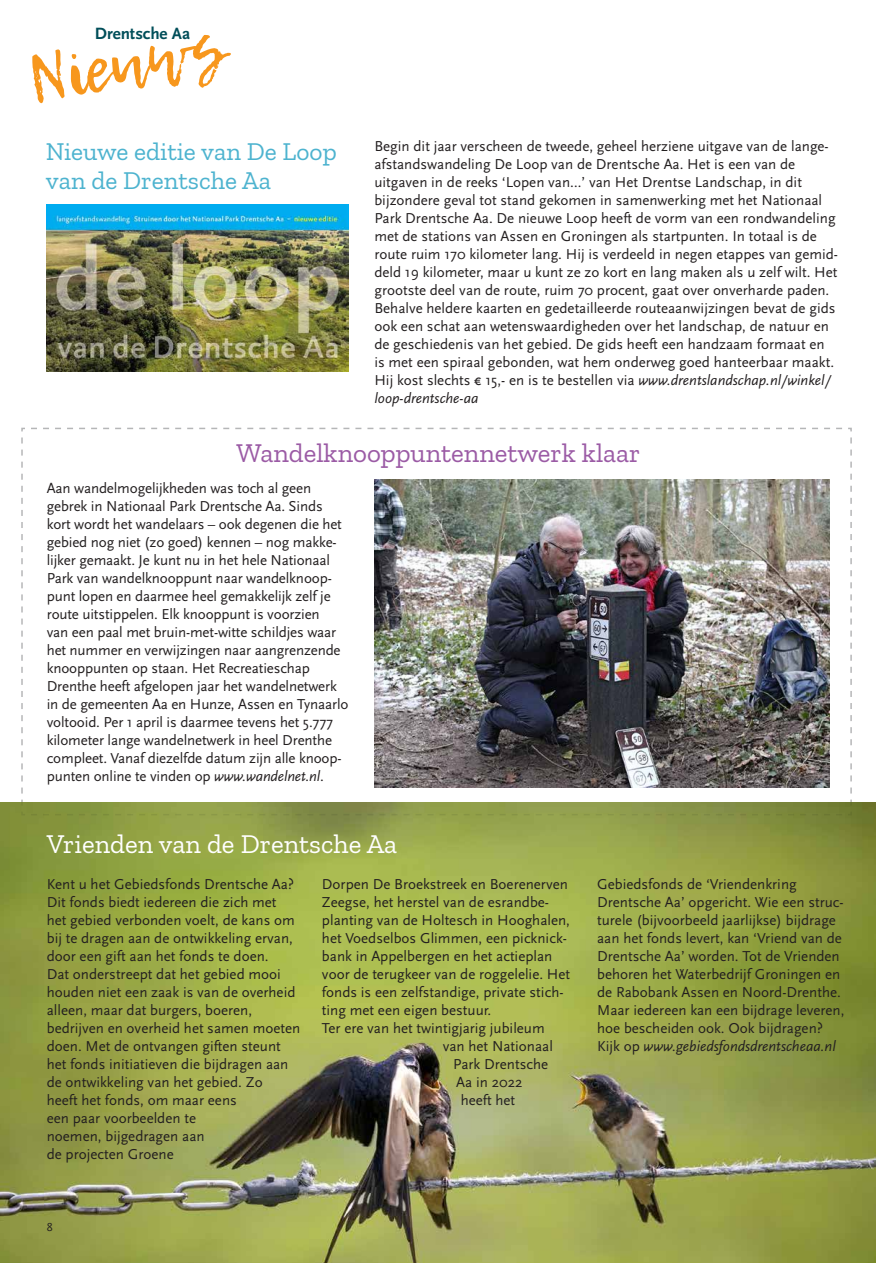
<style>
.page{position:relative;width:893px;height:1263px;background:#fff}
.page>*{position:absolute;margin:0;border:0;box-sizing:border-box;transform-origin:0 0}
.t1{font:64.8px "Lemon Tuesday";color:#f7971d}
.t2{font:27px "Zilla Slab";color:#9b5ba5}
.t3{font:27px "Zilla Slab";color:#fff}
.t4{font:25.5px/28.5px "Zilla Slab";color:#4db3cf}
.t5{font:700 17.1px "Scala Sans OT";letter-spacing:-.005em;color:#004e59}
.t6{font:15px/18px "Scala Sans OT";color:#231f20}
.t7{font:12px "Scala Sans OT";color:#231f20}
.s1{font-style:italic}
</style>
<div class="page">
<img style="left:47px;top:205px;width:302px;height:167px">
<img style="left:0;top:803px;width:876px;height:460px">
<svg style="left:21px;top:427px;width:832px;height:389px"></svg>
<img style="left:374px;top:479px;width:456px;height:309px">
<p class="t5" style="left:95px;top:23px;width:97px">Drentsche Aa</p>
<h1 class="t1" style="left:23px;top:45px;width:199px;rotate:-10deg">Nieuws</h1>
<p class="t6" style="left:374px;top:137px;width:465px">Begin dit jaar verscheen de tweede, geheel herziene uitgave van de lange&shy;afstandswandeling De Loop van de Drentsche Aa. Het is een van de uitgaven in de reeks ‘Lopen van…’ van Het Drentse Landschap, in dit bijzondere geval tot stand gekomen in samenwerking met het Nationaal Park Drentsche Aa. De nieuwe Loop heeft de vorm van een rondwandeling met de stations van Assen en Groningen als startpunten. In totaal is de route ruim 170 kilometer lang. Hij is verdeeld in negen etappes van gemid&shy;deld 19 kilometer, maar u kunt ze zo kort en lang maken als u zelf wilt. Het grootste deel van de route, ruim 70 procent, gaat over onverharde paden.<br>Behalve heldere kaarten en gedetailleerde routeaanwijzingen bevat de gids ook een schat aan wetenswaardigheden over het landschap, de natuur en de geschiedenis van het gebied. De gids heeft een handzaam formaat en is met een spiraal gebonden, wat hem onderweg goed hanteerbaar maakt.<br>Hij kost slechts € 15,- en is te bestellen via <span class="s1">www.drentslandschap.nl/winkel/ loop-drentsche-aa</span></p>
<h2 class="t2" style="left:236px;top:439px;width:406px">Wandelknooppuntennetwerk klaar</h2>
<p class="t6" style="left:47px;top:479px;width:303px">Aan wandelmogelijkheden was toch al geen gebrek in Nationaal Park Drentsche Aa. Sinds kort wordt het wandelaars – ook degenen die het gebied nog niet (zo goed) kennen – nog makke&shy;lijker gemaakt. Je kunt nu in het hele Nationaal Park van wandelknooppunt naar wandelknoop&shy;punt lopen en daarmee heel gemakkelijk zelf je route uitstippelen. Elk knooppunt is voorzien<br>van een paal met bruin-met-witte schildjes waar het nummer en verwijzingen naar aangrenzende knooppunten op staan. Het Recreatieschap Drenthe heeft afgelopen jaar het wandelnetwerk in de gemeenten Aa en Hunze, Assen en Tynaarlo voltooid. Per 1 april is daarmee tevens het 5.777 kilometer lange wandelnetwerk in heel Drenthe compleet. Vanaf diezelfde datum zijn alle knoop&shy;punten online te vinden op <span class="s1">www.wandelnet.nl</span>.</p>
<h3 class="t4" style="left:46px;top:138px;width:292px">Nieuwe editie van De Loop van de Drentsche Aa</h3>
<h2 class="t3" style="left:47px;top:829px;width:352px">Vrienden van de Drentsche Aa</h2>
<p class="t6" style="left:47px;top:875px;width:255px">Kent u het Gebiedsfonds Drentsche Aa?<br>Dit fonds biedt iedereen die zich met<br>het gebied verbonden voelt, de kans om bij te dragen aan de ontwikkeling ervan, door een gift aan het fonds te doen.<br>Dat onderstreept dat het gebied mooi houden niet een zaak is van de overheid alleen, maar dat burgers, boeren, bedrijven en overheid het samen moeten doen. Met de ontvangen giften steunt het fonds initiatieven die bijdragen aan de ontwikkeling van het gebied. Zo<br>heeft het fonds, om maar eens<br>een paar voorbeelden te<br>noemen, bijgedragen aan<br>de projecten Groene</p>
<p class="t6" style="left:322px;top:875px;width:247px">Dorpen De Broekstreek en Boerenerven</p>
<p class="t6" style="left:322px;top:893px;width:229px">Zeegse, het herstel van de esrandbe-</p>
<p class="t6" style="left:322px;top:911px;width:250px">planting van de Holtesch in Hooghalen,</p>
<p class="t6" style="left:322px;top:929px;width:246px">het Voedselbos Glimmen, een picknick-</p>
<p class="t6" style="left:322px;top:947px;width:232px">bank in Appelbergen en het actieplan</p>
<p class="t6" style="left:322px;top:965px;width:250px">voor de terugkeer van de roggelelie. Het</p>
<p class="t6" style="left:322px;top:983px;width:243px">fonds is een zelfstandige, private stich-</p>
<p class="t6" style="left:322px;top:1001px;width:171px">ting met een eigen bestuur.</p>
<p class="t6" style="left:322px;top:1019px;width:224px">Ter ere van het twintigjarig jubileum</p>
<p class="t6" style="left:443px;top:1037px;width:112px">van het Nationaal</p>
<p class="t6" style="left:453px;top:1055px;width:96px">Park Drentsche</p>
<p class="t6" style="left:456px;top:1073px;width:68px">Aa in 2022</p>
<p class="t6" style="left:461px;top:1091px;width:56px">heeft het</p>
<p class="t7" style="left:47px;top:1220px;width:7px">8</p>
<p class="t6" style="left:597px;top:875px;width:249px">Gebiedsfonds de ‘Vriendenkring Drentsche Aa’ opgericht. Wie een struc&shy;turele (bijvoorbeeld jaarlijkse) bijdrage aan het fonds levert, kan ‘Vriend van de Drentsche Aa’ worden. Tot de Vrienden behoren het Waterbedrijf Groningen en de Rabobank Assen en Noord-Drenthe.<br>Maar iedereen kan een bijdrage leveren, hoe bescheiden ook. Ook bijdragen?<br>Kijk op <span class="s1">www.gebiedsfondsdrentscheaa.nl</span></p>
</div>
